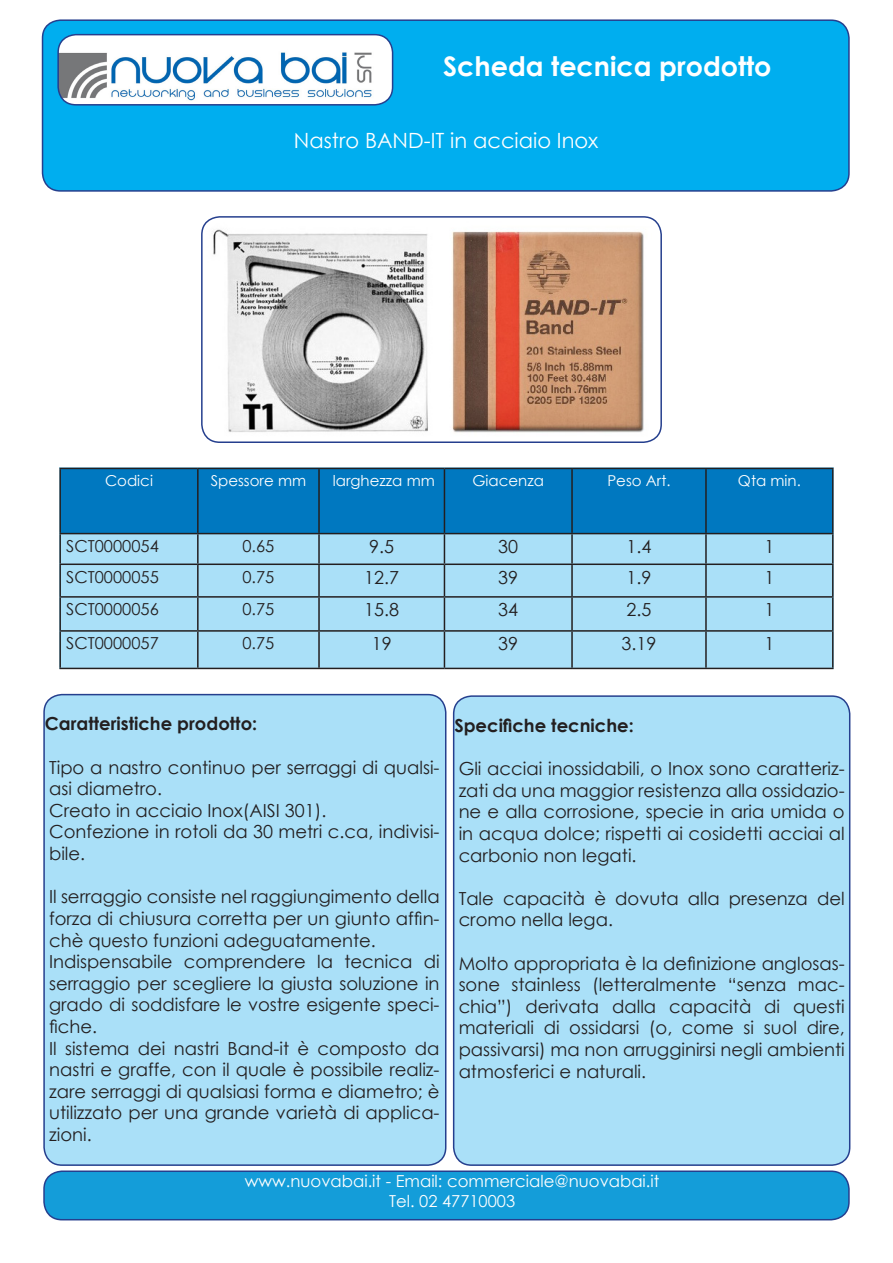
<style>
.page{position:relative;width:893px;height:1263px;background:#fff}
.page>*{position:absolute;margin:0;border:0;box-sizing:border-box;transform-origin:0 0}
.t1{font:700 27px "Century Gothic";color:#fff}
.t2{font:21px "Century Gothic";color:#fff}
.t3{font:18px/21.6px "Century Gothic";color:#231f20;text-align:justify}
.t4{font:700 18px "Century Gothic";color:#231f20}
.t5{font:16.5px/19.8px "Century Gothic";color:#fff;text-align:center}
.t6{font:16.5px "Century Gothic";color:#231f20}
.t7{font:15px "Century Gothic";color:#fff}
</style>
<div class="page">
<div style="left:43px;top:20px;width:806px;height:171px;background:#00aeef;border-radius:18px"></div>
<div style="left:42px;top:19px;width:808px;height:173px;border:2px solid #253f8e;border-radius:18px"></div>
<div style="left:44px;top:695px;width:402px;height:470px;background:#aae0f8;border-radius:18px"></div>
<div style="left:43px;top:694px;width:403px;height:472px;border:2px solid #253f8e;border-radius:18px"></div>
<div style="left:59px;top:468px;width:774px;height:201px;background:#aae0f8"></div>
<div style="left:61px;top:469px;width:771px;height:64px;background:#0078c0"></div>
<hr style="left:59px;top:468px;width:139px;height:1px;background:#231f20">
<hr style="left:59px;top:469px;width:2px;height:64px;background:#231f20">
<hr style="left:198px;top:468px;width:121px;height:1px;background:#231f20">
<hr style="left:197px;top:469px;width:2px;height:64px;background:#231f20">
<hr style="left:319px;top:468px;width:125px;height:1px;background:#231f20">
<hr style="left:318px;top:469px;width:2px;height:64px;background:#231f20">
<hr style="left:444px;top:468px;width:128px;height:1px;background:#231f20">
<hr style="left:444px;top:469px;width:1px;height:64px;background:#231f20">
<hr style="left:572px;top:468px;width:134px;height:1px;background:#231f20">
<hr style="left:571px;top:469px;width:2px;height:64px;background:#231f20">
<hr style="left:706px;top:468px;width:127px;height:1px;background:#231f20">
<hr style="left:705px;top:469px;width:2px;height:64px;background:#231f20">
<hr style="left:832px;top:469px;width:1px;height:64px;background:#231f20">
<hr style="left:59px;top:533px;width:139px;height:1px;background:#231f20">
<hr style="left:59px;top:534px;width:2px;height:29px;background:#231f20">
<hr style="left:198px;top:533px;width:121px;height:1px;background:#231f20">
<hr style="left:197px;top:534px;width:2px;height:29px;background:#231f20">
<hr style="left:319px;top:533px;width:125px;height:1px;background:#231f20">
<hr style="left:318px;top:534px;width:2px;height:29px;background:#231f20">
<hr style="left:444px;top:533px;width:128px;height:1px;background:#231f20">
<svg style="left:444px;top:534px;width:1px;height:29px"></svg>
<hr style="left:572px;top:533px;width:134px;height:1px;background:#231f20">
<hr style="left:571px;top:534px;width:2px;height:29px;background:#231f20">
<hr style="left:706px;top:533px;width:127px;height:1px;background:#231f20">
<hr style="left:705px;top:534px;width:2px;height:29px;background:#231f20">
<svg style="left:832px;top:534px;width:1px;height:29px"></svg>
<hr style="left:59px;top:563px;width:139px;height:2px;background:#231f20">
<hr style="left:59px;top:565px;width:2px;height:31px;background:#231f20">
<hr style="left:198px;top:563px;width:121px;height:2px;background:#231f20">
<hr style="left:197px;top:565px;width:2px;height:31px;background:#231f20">
<hr style="left:319px;top:563px;width:125px;height:2px;background:#231f20">
<hr style="left:318px;top:565px;width:2px;height:31px;background:#231f20">
<hr style="left:444px;top:563px;width:128px;height:2px;background:#231f20">
<hr style="left:444px;top:565px;width:1px;height:31px;background:#231f20">
<hr style="left:572px;top:563px;width:134px;height:2px;background:#231f20">
<hr style="left:571px;top:565px;width:2px;height:31px;background:#231f20">
<hr style="left:706px;top:563px;width:127px;height:2px;background:#231f20">
<hr style="left:705px;top:565px;width:2px;height:31px;background:#231f20">
<hr style="left:832px;top:565px;width:1px;height:31px;background:#231f20">
<hr style="left:59px;top:596px;width:139px;height:2px;background:#231f20">
<hr style="left:59px;top:598px;width:2px;height:32px;background:#231f20">
<hr style="left:198px;top:596px;width:121px;height:2px;background:#231f20">
<hr style="left:197px;top:598px;width:2px;height:32px;background:#231f20">
<hr style="left:319px;top:596px;width:125px;height:2px;background:#231f20">
<hr style="left:318px;top:598px;width:2px;height:32px;background:#231f20">
<hr style="left:444px;top:596px;width:128px;height:2px;background:#231f20">
<hr style="left:444px;top:598px;width:1px;height:32px;background:#231f20">
<hr style="left:572px;top:596px;width:134px;height:2px;background:#231f20">
<hr style="left:571px;top:598px;width:2px;height:32px;background:#231f20">
<hr style="left:706px;top:596px;width:127px;height:2px;background:#231f20">
<hr style="left:705px;top:598px;width:2px;height:32px;background:#231f20">
<hr style="left:832px;top:598px;width:1px;height:32px;background:#231f20">
<hr style="left:59px;top:630px;width:139px;height:2px;background:#231f20">
<hr style="left:59px;top:632px;width:2px;height:36px;background:#231f20">
<hr style="left:198px;top:630px;width:121px;height:2px;background:#231f20">
<hr style="left:197px;top:632px;width:2px;height:36px;background:#231f20">
<hr style="left:319px;top:630px;width:125px;height:2px;background:#231f20">
<hr style="left:318px;top:632px;width:2px;height:36px;background:#231f20">
<hr style="left:444px;top:630px;width:128px;height:2px;background:#231f20">
<hr style="left:444px;top:632px;width:1px;height:36px;background:#231f20">
<hr style="left:572px;top:630px;width:134px;height:2px;background:#231f20">
<hr style="left:571px;top:632px;width:2px;height:36px;background:#231f20">
<hr style="left:706px;top:630px;width:127px;height:2px;background:#231f20">
<hr style="left:705px;top:632px;width:2px;height:36px;background:#231f20">
<hr style="left:832px;top:632px;width:1px;height:36px;background:#231f20">
<hr style="left:59px;top:668px;width:139px;height:1px;background:#231f20">
<hr style="left:198px;top:668px;width:121px;height:1px;background:#231f20">
<hr style="left:319px;top:668px;width:125px;height:1px;background:#231f20">
<hr style="left:444px;top:668px;width:128px;height:1px;background:#231f20">
<hr style="left:572px;top:668px;width:134px;height:1px;background:#231f20">
<hr style="left:706px;top:668px;width:127px;height:1px;background:#231f20">
<img style="left:202px;top:217px;width:459px;height:225px">
<div style="left:201px;top:216px;width:461px;height:227px;border:2px solid #253f8e;border-radius:18px"></div>
<div style="left:454px;top:696px;width:396px;height:469px;background:#aae0f8;border-radius:18px"></div>
<div style="left:453px;top:695px;width:397px;height:471px;border:2px solid #253f8e;border-radius:18px"></div>
<div style="left:44px;top:1171px;width:805px;height:49px;background:#149dd9;border-radius:18px"></div>
<div style="left:43px;top:1170px;width:807px;height:50px;border:2px solid #253f8e;border-radius:18px"></div>
<img style="left:58px;top:35px;width:335px;height:68px">
<div style="left:57px;top:34px;width:336px;height:72px;border:2px solid #253f8e;border-radius:18px"></div>
<p class="t1" style="left:443px;top:46px;width:330px">Scheda tecnica prodotto</p>
<p class="t2" style="left:294px;top:125px;width:306px">Nastro BAND-IT in acciaio Inox</p>
<p class="t7" style="left:105px;top:470px;width:49px">Codici</p>
<p class="t7" style="left:211px;top:470px;width:97px">Spessore mm</p>
<p class="t7" style="left:333px;top:470px;width:104px">larghezza mm</p>
<p class="t7" style="left:472px;top:470px;width:73px">Giacenza</p>
<p class="t7" style="left:607px;top:470px;width:65px">Peso Art.</p>
<p class="t7" style="left:738px;top:470px;width:64px">Qta min.</p>
<p class="t6" style="left:66px;top:534px;width:94px">SCT0000054</p>
<p class="t6" style="left:242px;top:534px;width:33px">0.65</p>
<p class="t3" style="left:369px;top:535px;width:26px">9.5</p>
<p class="t3" style="left:498px;top:535px;width:21px">30</p>
<p class="t3" style="left:626px;top:535px;width:26px">1.4</p>
<p class="t3" style="left:764px;top:535px;width:11px">1</p>
<p class="t6" style="left:66px;top:565px;width:94px">SCT0000055</p>
<p class="t6" style="left:242px;top:565px;width:33px">0.75</p>
<p class="t3" style="left:364px;top:566px;width:36px">12.7</p>
<p class="t3" style="left:498px;top:566px;width:21px">39</p>
<p class="t3" style="left:626px;top:566px;width:26px">1.9</p>
<p class="t3" style="left:764px;top:566px;width:11px">1</p>
<p class="t6" style="left:66px;top:598px;width:94px">SCT0000056</p>
<p class="t6" style="left:242px;top:598px;width:33px">0.75</p>
<p class="t3" style="left:364px;top:599px;width:36px">15.8</p>
<p class="t3" style="left:498px;top:599px;width:21px">34</p>
<p class="t3" style="left:626px;top:599px;width:26px">2.5</p>
<p class="t3" style="left:764px;top:599px;width:11px">1</p>
<p class="t6" style="left:66px;top:632px;width:94px">SCT0000057</p>
<p class="t6" style="left:242px;top:632px;width:33px">0.75</p>
<p class="t3" style="left:372px;top:633px;width:21px">19</p>
<p class="t3" style="left:498px;top:633px;width:21px">39</p>
<p class="t3" style="left:622px;top:633px;width:36px">3.19</p>
<p class="t3" style="left:764px;top:633px;width:11px">1</p>
<p class="t4" style="left:45px;top:710px;width:214px">Caratteristiche prodotto:</p>
<p class="t3" style="left:49px;top:756px;width:392px">Tipo a nastro continuo per serraggi di qualsi&shy;asi diametro.</p>
<p class="t3" style="left:49px;top:799px;width:279px">Creato in acciaio Inox(AISI 301).</p>
<p class="t3" style="left:49px;top:821px;width:392px">Confezione in rotoli da 30 metri c.ca, indivisi&shy;bile.</p>
<p class="t3" style="left:49px;top:886px;width:392px">Il serraggio consiste nel raggiungimento della forza di chiusura corretta per un giunto affin&shy;chè questo funzioni adeguatamente.</p>
<p class="t3" style="left:49px;top:950px;width:392px">Indispensabile comprendere la tecnica di serraggio per scegliere la giusta soluzione in grado di soddisfare le vostre esigente speci&shy;fiche.</p>
<p class="t3" style="left:49px;top:1037px;width:392px">Il sistema dei nastri Band-it è composto da nastri e graffe, con il quale è possibile realiz&shy;zare serraggi di qualsiasi forma e diametro; è utilizzato per una grande varietà di applica&shy;zioni.</p>
<p class="t4" style="left:454px;top:712px;width:181px">Specifiche tecniche:</p>
<p class="t3" style="left:459px;top:758px;width:388px">Gli acciai inossidabili, o Inox sono caratteriz&shy;zati da una maggior resistenza alla ossidazio&shy;ne e alla corrosione, specie in aria umida o in acqua dolce; rispetti ai cosidetti acciai al carbonio non legati.</p>
<p class="t3" style="left:459px;top:887px;width:387px">Tale capacità è dovuta alla presenza del cromo nella lega.</p>
<p class="t3" style="left:459px;top:952px;width:388px">Molto appropriata è la definizione anglosas&shy;sone stainless (letteralmente “senza mac&shy;chia”) derivata dalla capacità di questi materiali di ossidarsi (o, come si suol dire, passivarsi) ma non arrugginirsi negli ambienti atmosferici e naturali.</p>
<p class="t5" style="left:245px;top:1171px;width:416px">www.nuovabai.it - Email: commerciale@nuovabai.it<br>Tel. 02 47710003</p>
</div>
